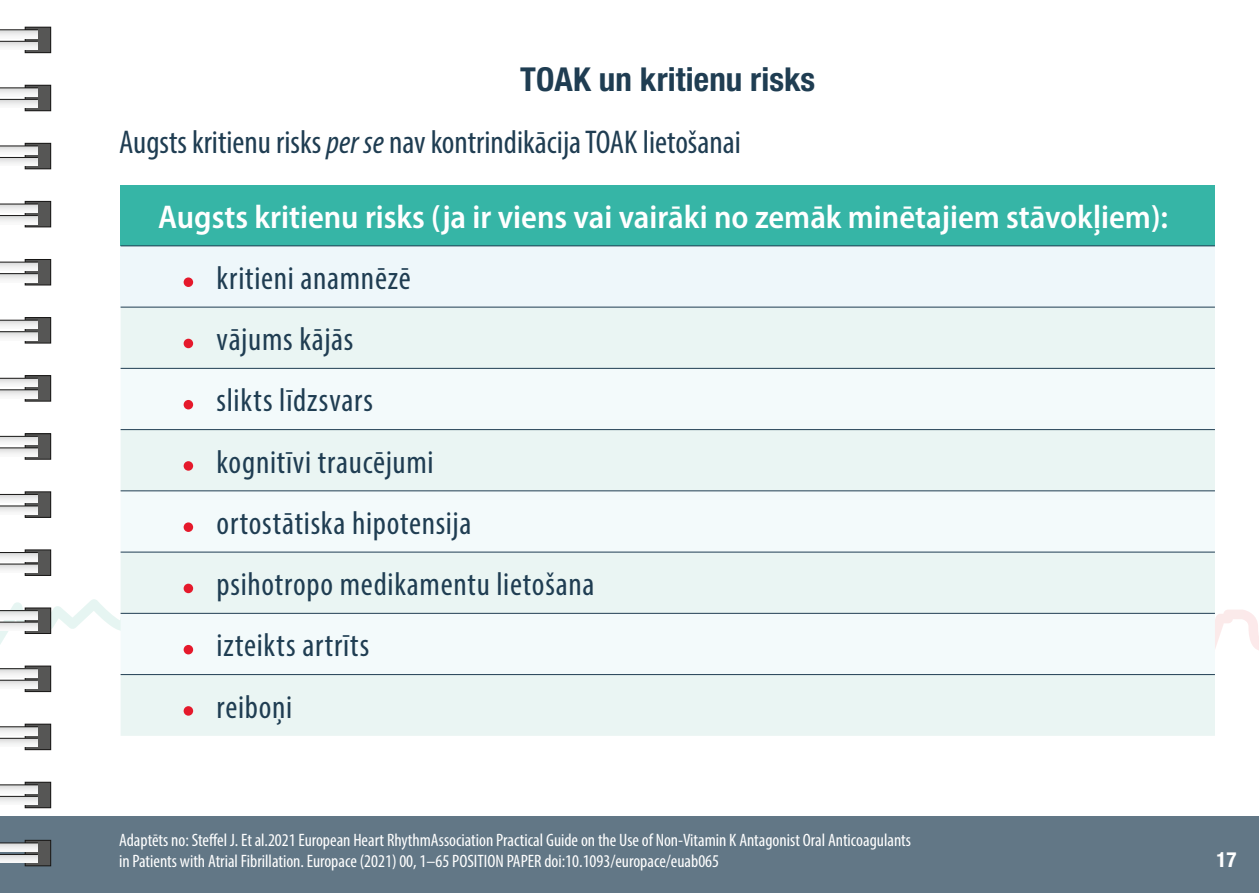
<style>
.page{position:relative;width:1259px;height:893px;background:#fff}
.page>*{position:absolute;margin:0;border:0;box-sizing:border-box;transform-origin:0 0}
.t1{font:condensed 33px/61.2px "Myriad Pro";letter-spacing:.02em;color:#1f3d52}
.t2{font:600 semi-condensed 33px "Myriad Pro";color:#fff}
.t3{font:condensed 33px "Myriad Pro";color:#1f3d52}
.t4{font:700 condensed 33px "Helvetica Neue LT Pro";letter-spacing:.005em;color:#1f3d52}
.t5{font:700 condensed 21px "Helvetica Neue LT Pro";color:#fff}
.t6{font:condensed 18px/21px "Myriad Pro";color:#fff}
.s1{font-style:italic}
</style>
<div class="page">
<svg style="left:0;top:283px;width:121px;height:410px"></svg>
<div style="left:0;top:816px;width:1259px;height:77px;background:#627786"></div>
<div style="left:121px;top:186px;width:1094px;height:60px;background:#36b5a6"></div>
<div style="left:121px;top:246px;width:1094px;height:61px;background:#eef7fa"></div>
<div style="left:121px;top:308px;width:1094px;height:428px;background:#eaf5f3"></div>
<svg style="left:121px;top:369px;width:1094px;height:305px;fill:#f3fafb"></svg>
<hr style="left:121px;top:245px;width:1094px;height:1px;background:#1f3d52">
<hr style="left:121px;top:307px;width:1094px;height:1px;background:#1f3d52">
<hr style="left:121px;top:368px;width:1094px;height:1px;background:#1f3d52">
<hr style="left:121px;top:429px;width:1094px;height:1px;background:#1f3d52">
<hr style="left:121px;top:490px;width:1094px;height:1px;background:#1f3d52">
<hr style="left:121px;top:552px;width:1094px;height:1px;background:#1f3d52">
<hr style="left:121px;top:613px;width:1094px;height:1px;background:#1f3d52">
<hr style="left:121px;top:674px;width:1094px;height:1px;background:#1f3d52">
<div style="left:184px;top:277px;width:9px;height:10px;background:#e5192b;border-radius:50%"></div>
<div style="left:184px;top:339px;width:9px;height:9px;background:#e5192b;border-radius:50%"></div>
<div style="left:184px;top:400px;width:9px;height:9px;background:#e5192b;border-radius:50%"></div>
<div style="left:184px;top:461px;width:9px;height:10px;background:#e5192b;border-radius:50%"></div>
<div style="left:184px;top:522px;width:9px;height:10px;background:#e5192b;border-radius:50%"></div>
<div style="left:184px;top:584px;width:9px;height:9px;background:#e5192b;border-radius:50%"></div>
<div style="left:184px;top:645px;width:9px;height:9px;background:#e5192b;border-radius:50%"></div>
<div style="left:184px;top:706px;width:9px;height:10px;background:#e5192b;border-radius:50%"></div>
<div style="left:25px;top:840px;width:26px;height:26px;background:#565655"></div>
<div style="left:25px;top:840px;width:26px;height:26px;border:1px solid #181716"></div>
<div style="left:25px;top:782px;width:26px;height:26px;background:#565655"></div>
<div style="left:25px;top:782px;width:26px;height:26px;border:1px solid #181716"></div>
<div style="left:25px;top:724px;width:26px;height:26px;background:#565655"></div>
<div style="left:25px;top:724px;width:26px;height:26px;border:1px solid #181716"></div>
<div style="left:25px;top:666px;width:26px;height:26px;background:#565655"></div>
<div style="left:25px;top:666px;width:26px;height:26px;border:1px solid #181716"></div>
<div style="left:25px;top:608px;width:26px;height:25px;background:#565655"></div>
<div style="left:25px;top:608px;width:26px;height:26px;border:1px solid #181716"></div>
<div style="left:25px;top:550px;width:26px;height:25px;background:#565655"></div>
<div style="left:25px;top:550px;width:26px;height:26px;border:1px solid #181716"></div>
<div style="left:25px;top:492px;width:26px;height:25px;background:#565655"></div>
<div style="left:25px;top:491px;width:26px;height:27px;border:1px solid #181716"></div>
<div style="left:25px;top:434px;width:26px;height:25px;background:#565655"></div>
<div style="left:25px;top:433px;width:26px;height:27px;border:1px solid #181716"></div>
<div style="left:25px;top:376px;width:26px;height:25px;background:#565655"></div>
<div style="left:25px;top:375px;width:26px;height:26px;border:1px solid #181716"></div>
<div style="left:25px;top:318px;width:26px;height:25px;background:#565655"></div>
<div style="left:25px;top:317px;width:26px;height:26px;border:1px solid #181716"></div>
<div style="left:25px;top:259px;width:26px;height:26px;background:#565655"></div>
<div style="left:25px;top:259px;width:26px;height:26px;border:1px solid #181716"></div>
<div style="left:25px;top:201px;width:26px;height:26px;background:#565655"></div>
<div style="left:25px;top:201px;width:26px;height:26px;border:1px solid #181716"></div>
<div style="left:25px;top:143px;width:26px;height:26px;background:#565655"></div>
<div style="left:25px;top:143px;width:26px;height:26px;border:1px solid #181716"></div>
<div style="left:25px;top:85px;width:26px;height:26px;background:#565655"></div>
<div style="left:25px;top:85px;width:26px;height:26px;border:1px solid #181716"></div>
<div style="left:25px;top:27px;width:26px;height:26px;background:#565655"></div>
<div style="left:25px;top:27px;width:26px;height:26px;border:1px solid #181716"></div>
<svg style="left:0;top:855px;width:38px;height:8px"></svg>
<svg style="left:0;top:797px;width:38px;height:8px"></svg>
<svg style="left:0;top:739px;width:38px;height:8px"></svg>
<svg style="left:0;top:681px;width:38px;height:8px"></svg>
<svg style="left:0;top:623px;width:38px;height:8px"></svg>
<svg style="left:0;top:565px;width:38px;height:8px"></svg>
<svg style="left:0;top:506px;width:38px;height:8px"></svg>
<svg style="left:0;top:448px;width:38px;height:8px"></svg>
<svg style="left:0;top:390px;width:38px;height:8px"></svg>
<svg style="left:0;top:332px;width:38px;height:8px"></svg>
<svg style="left:0;top:274px;width:38px;height:8px"></svg>
<svg style="left:0;top:216px;width:38px;height:8px"></svg>
<svg style="left:0;top:158px;width:38px;height:8px"></svg>
<svg style="left:0;top:100px;width:38px;height:8px"></svg>
<svg style="left:0;top:42px;width:38px;height:8px"></svg>
<svg style="left:0;top:843px;width:38px;height:8px"></svg>
<svg style="left:0;top:785px;width:38px;height:8px"></svg>
<svg style="left:0;top:727px;width:38px;height:8px"></svg>
<svg style="left:0;top:669px;width:38px;height:8px"></svg>
<svg style="left:0;top:611px;width:38px;height:8px"></svg>
<svg style="left:0;top:553px;width:38px;height:8px"></svg>
<svg style="left:0;top:495px;width:38px;height:8px"></svg>
<svg style="left:0;top:437px;width:38px;height:8px"></svg>
<svg style="left:0;top:379px;width:38px;height:8px"></svg>
<svg style="left:0;top:321px;width:38px;height:8px"></svg>
<svg style="left:0;top:263px;width:38px;height:8px"></svg>
<svg style="left:0;top:205px;width:38px;height:8px"></svg>
<svg style="left:0;top:146px;width:38px;height:8px"></svg>
<svg style="left:0;top:88px;width:38px;height:8px"></svg>
<svg style="left:0;top:30px;width:38px;height:8px"></svg>
<hr style="left:0;top:854px;width:38px;height:1px;background:#181716">
<hr style="left:0;top:796px;width:38px;height:1px;background:#181716">
<hr style="left:0;top:738px;width:38px;height:1px;background:#181716">
<hr style="left:0;top:680px;width:38px;height:1px;background:#181716">
<hr style="left:0;top:622px;width:38px;height:1px;background:#181716">
<hr style="left:0;top:563px;width:38px;height:2px;background:#181716">
<hr style="left:0;top:505px;width:38px;height:1px;background:#181716">
<hr style="left:0;top:447px;width:38px;height:1px;background:#181716">
<hr style="left:0;top:389px;width:38px;height:1px;background:#181716">
<hr style="left:0;top:331px;width:38px;height:1px;background:#181716">
<hr style="left:0;top:273px;width:38px;height:1px;background:#181716">
<hr style="left:0;top:215px;width:38px;height:1px;background:#181716">
<hr style="left:0;top:157px;width:38px;height:1px;background:#181716">
<hr style="left:0;top:99px;width:38px;height:1px;background:#181716">
<hr style="left:0;top:41px;width:38px;height:1px;background:#181716">
<hr style="left:0;top:842px;width:38px;height:1px;background:#181716">
<hr style="left:0;top:784px;width:38px;height:1px;background:#181716">
<hr style="left:0;top:726px;width:38px;height:1px;background:#181716">
<hr style="left:0;top:668px;width:38px;height:1px;background:#181716">
<hr style="left:0;top:610px;width:38px;height:1px;background:#181716">
<hr style="left:0;top:552px;width:38px;height:1px;background:#181716">
<hr style="left:0;top:494px;width:38px;height:1px;background:#181716">
<hr style="left:0;top:436px;width:38px;height:1px;background:#181716">
<hr style="left:0;top:378px;width:38px;height:1px;background:#181716">
<hr style="left:0;top:320px;width:38px;height:1px;background:#181716">
<hr style="left:0;top:262px;width:38px;height:1px;background:#181716">
<hr style="left:0;top:204px;width:38px;height:1px;background:#181716">
<hr style="left:0;top:145px;width:38px;height:1px;background:#181716">
<hr style="left:0;top:87px;width:38px;height:1px;background:#181716">
<hr style="left:0;top:29px;width:38px;height:1px;background:#181716">
<h1 class="t4" style="left:520px;top:60px;width:296px">TOAK un kritienu risks</h1>
<h1 class="t3" style="left:119px;top:122px;width:623px">Augsts kritienu risks <span class="s1">per se</span> nav kontrindikācija TOAK lietošanai</h1>
<h1 class="t2" style="left:158px;top:196px;width:1011px">Augsts kritienu risks (ja ir viens vai vairāki no zemāk minētajiem stāvokļiem):</h1>
<h1 class="t1" style="left:217px;top:247px;width:379px">kritieni anamnēzē<br>vājums kājās<br>slikts līdzsvars<br>kognitīvi traucējumi<br>ortostātiska hipotensija psihotropo medikamentu lietošana izteikts artrīts<br>reiboņi</h1>
<p class="t6" style="left:119px;top:829px;width:793px">Adaptēts no: Steffel J. Et al.2021 European Heart RhythmAssociation Practical Guide on the Use of Non-Vitamin K Antagonist Oral Anticoagulants in Patients with Atrial Fibrillation. Europace (2021) 00, 1–65 POSITION PAPER doi:10.1093/europace/euab065</p>
<p class="t5" style="left:1216px;top:847px;width:22px">17</p>
</div>
